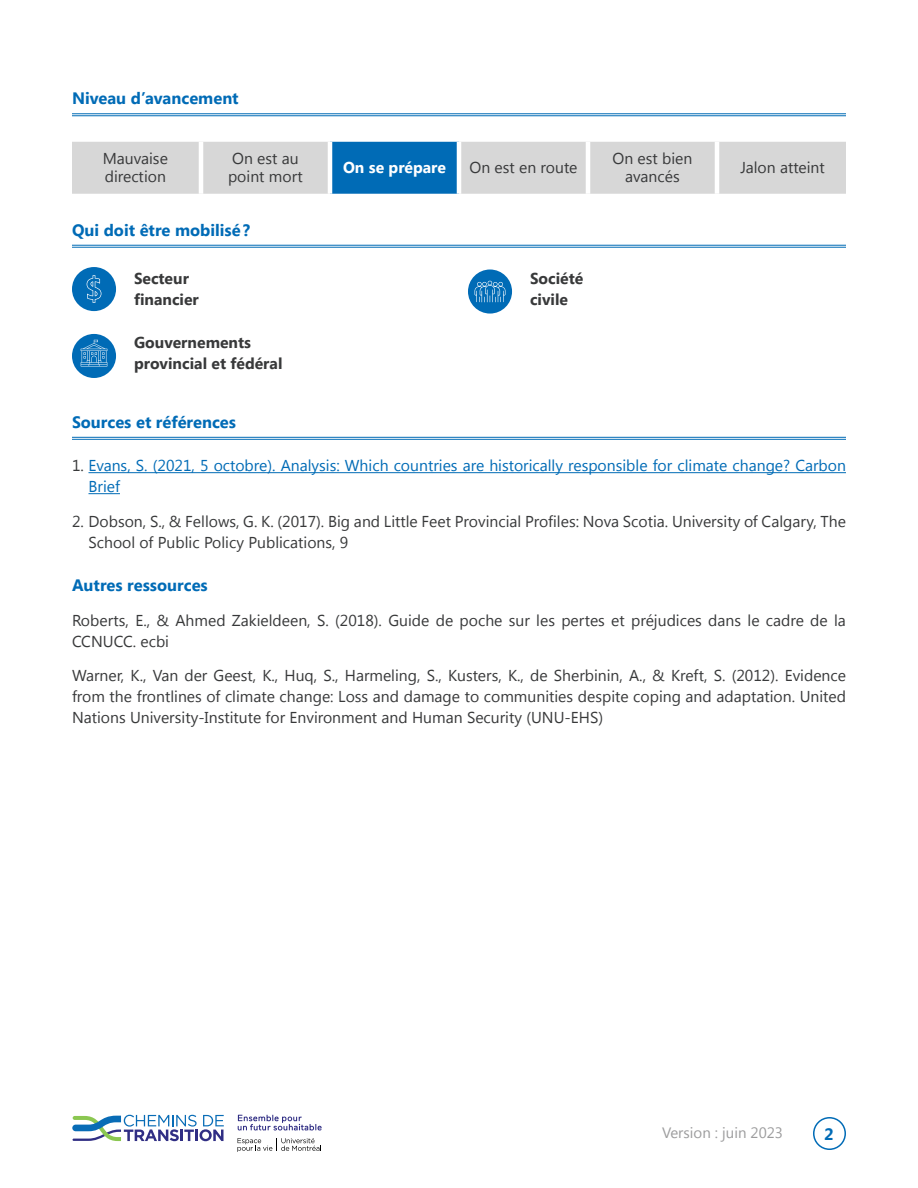
<style>
.page{position:relative;width:918px;height:1188px;background:#fff}
.page>*{position:absolute;margin:0;border:0;box-sizing:border-box;transform-origin:0 0}
.Sous-titres{font:700 16.5px "Segoe UI";color:#006bb6}
.Sous-titres_2{font:700 16.5px "Segoe UI";color:#006bb6}
.Texte{font:15.75px/18px "Segoe UI";color:#38393a}
.Sources2{font:15.75px/21px "Segoe UI";color:#38393a}
.Sources2-2{font:15.75px/21px "Segoe UI";color:#006bb6}
.texte_2_colonnes{font:700 15.75px/21px "Segoe UI";color:#38393a}
.Texte-2{font:700 15.75px "Segoe UI";color:#fff}
.t1{font:15px "Segoe UI";color:#9c9c9d}
.s1{color:#38393a}
</style>
<div class="page">
<div style="left:813px;top:1117px;width:33px;height:33px;border:2px solid #006bb6;border-radius:50%"></div>
<svg style="left:72px;top:1115px;width:152px;height:26px"></svg>
<svg style="left:238px;top:1114px;width:84px;height:17px"></svg>
<svg style="left:237px;top:1138px;width:84px;height:14px"></svg>
<hr style="left:72px;top:113px;width:774px;height:1px;background:#006bb6">
<hr style="left:72px;top:115px;width:774px;height:1px;background:#006bb6">
<hr style="left:72px;top:245px;width:774px;height:1px;background:#006bb6">
<hr style="left:72px;top:247px;width:774px;height:1px;background:#006bb6">
<div style="left:72px;top:142px;width:774px;height:52px;background:#d7d7d7"></div>
<div style="left:330px;top:140px;width:129px;height:56px;background:#006bb6"></div>
<hr style="left:715px;top:142px;width:4px;height:52px;background:#fff">
<hr style="left:199px;top:142px;width:4px;height:52px;background:#fff">
<div style="left:330px;top:137px;width:129px;height:5px;background:#fff"></div>
<hr style="left:328px;top:142px;width:4px;height:52px;background:#fff">
<hr style="left:330px;top:194px;width:129px;height:4px;background:#fff">
<hr style="left:457px;top:142px;width:4px;height:52px;background:#fff">
<hr style="left:586px;top:142px;width:4px;height:52px;background:#fff">
<div style="left:72px;top:267px;width:44px;height:44px;background:#006bb6;border-radius:50%"></div>
<svg style="left:87px;top:275px;width:14px;height:28px"></svg>
<div style="left:72px;top:334px;width:44px;height:44px;background:#006bb6;border-radius:50%"></div>
<svg style="left:81px;top:340px;width:26px;height:26px"></svg>
<div style="left:468px;top:270px;width:44px;height:44px;background:#006bb6;border-radius:50%"></div>
<svg style="left:475px;top:281px;width:31px;height:21px"></svg>
<hr style="left:72px;top:437px;width:774px;height:1px;background:#006bb6">
<hr style="left:72px;top:439px;width:774px;height:1px;background:#006bb6">
<hr style="left:88px;top:472px;width:758px;height:1px;background:#006bb6">
<hr style="left:88px;top:493px;width:32px;height:1px;background:#006bb6">
<p class="Sous-titres" style="left:72px;top:87px;width:168px">Niveau d’avancement</p>
<p class="Texte" style="left:103px;top:149px;width:67px">Mauvaise direction</p>
<p class="Texte" style="left:228px;top:149px;width:76px">On est au point mort</p>
<p class="Texte-2" style="left:343px;top:157px;width:104px">On se prépare</p>
<p class="Texte" style="left:470px;top:158px;width:109px">On est en route</p>
<p class="Texte" style="left:613px;top:149px;width:81px;text-align:center">On est bien avancés</p>
<p class="Texte" style="left:740px;top:158px;width:86px">Jalon atteint</p>
<p class="Sous-titres" style="left:72px;top:218px;width:180px">Qui doit être mobilisé?</p>
<p class="texte_2_colonnes" style="left:134px;top:267px;width:66px">Secteur financier</p>
<p class="texte_2_colonnes" style="left:134px;top:332px;width:150px">Gouvernements provincial et fédéral</p>
<p class="texte_2_colonnes" style="left:530px;top:267px;width:55px">Société civile</p>
<p class="Sous-titres" style="left:72px;top:410px;width:166px">Sources et références</p>
<p class="Sources2-2" style="left:88px;top:455px;width:759px;text-indent:-16px"><span class="s1">1.</span> Evans, S. (2021, 5 octobre). Analysis: Which countries are historically responsible for climate change? Carbon<br>Brief</p>
<p class="Sources2" style="left:88px;top:510px;width:759px;text-indent:-16px">2. Dobson, S., &amp; Fellows, G. K. (2017). Big and Little Feet Provincial Profiles: Nova Scotia. University of Calgary, The<br>School of Public Policy Publications, 9</p>
<p class="Sous-titres_2" style="left:72px;top:574px;width:137px">Autres ressources</p>
<p class="Texte" style="left:72px;top:609px;width:776px;line-height:21px">Roberts, E., &amp; Ahmed Zakieldeen, S. (2018). Guide de poche sur les pertes et préjudices dans le cadre de la<br>CCNUCC. ecbi</p>
<p class="Texte" style="left:72px;top:665px;width:776px;line-height:21px;text-align:justify">Warner, K., Van der Geest, K., Huq, S., Harmeling, S., Kusters, K., de Sherbinin, A., &amp; Kreft, S. (2012). Evidence from the frontlines of climate change: Loss and damage to communities despite coping and adaptation. United Nations University-Institute for Environment and Human Security (UNU-EHS)</p>
<p class="t1" style="left:662px;top:1123px;width:122px">Version : juin 2023</p>
<p class="Sous-titres" style="left:824px;top:1122px;width:11px">2</p>
</div>
